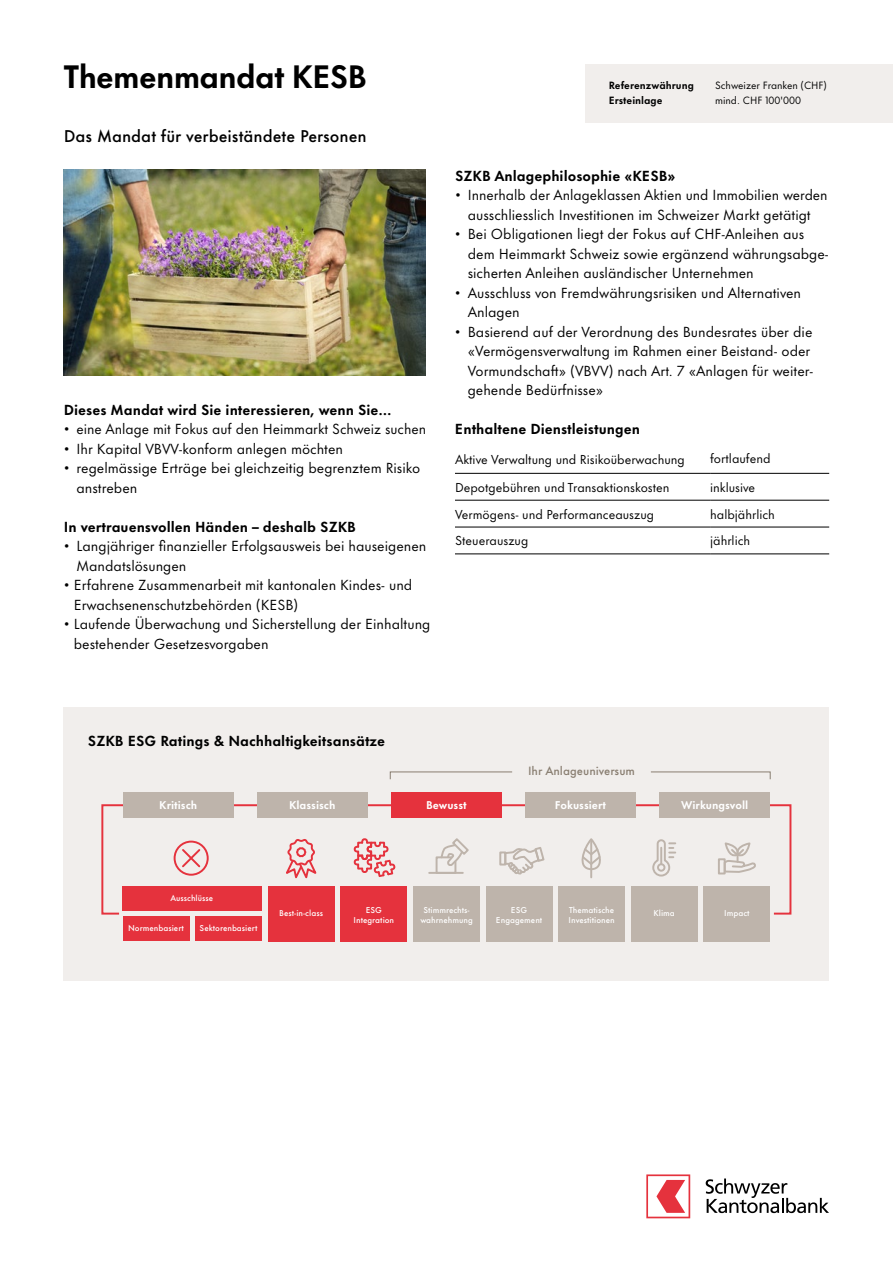
<style>
.page{position:relative;width:893px;height:1263px;background:#fff}
.page>*{position:absolute;margin:0;border:0;box-sizing:border-box;transform-origin:0 0}
.t1{font:700 30px "Futura Now Headline";color:#000}
.t2{font:500 15.75px "Futura Now Text";color:#000}
.t3{font:13.5px/19.5px "Futura Now Text";color:#000}
.t4{font:700 13.5px "Futura Now Text";color:#000}
.t5{font:12px "Futura Now Text";color:#000}
.t6{font:500 11.1px "Futura Now Text";color:#897e71}
.t7{font:700 10.5px "Futura Now Text";color:#fff}
.t8{font:9.75px "Futura Now Text";color:#000}
.t9{font:700 9.75px "Futura Now Text";color:#000}
.t10{font:500 7.8px/9.4px "Futura Now Text";color:#fff;text-align:center}
</style>
<div class="page">
<svg style="left:706px;top:1178px;width:123px;height:35px"></svg>
<svg style="left:646px;top:1174px;width:44px;height:44px"></svg>
<hr style="left:455px;top:473px;width:255px;height:1px;background:#000">
<hr style="left:710px;top:473px;width:119px;height:1px;background:#000">
<hr style="left:455px;top:500px;width:255px;height:1px;background:#000">
<hr style="left:710px;top:500px;width:119px;height:1px;background:#000">
<hr style="left:455px;top:527px;width:255px;height:1px;background:#000">
<hr style="left:710px;top:527px;width:119px;height:1px;background:#000">
<hr style="left:455px;top:554px;width:255px;height:1px;background:#000">
<hr style="left:710px;top:554px;width:119px;height:1px;background:#000">
<div style="left:64px;top:707px;width:765px;height:273px;background:#f1eeec"></div>
<svg style="left:101px;top:804px;width:691px;height:111px"></svg>
<div style="left:123px;top:886px;width:139px;height:24px;background:#e5323d"></div>
<div style="left:123px;top:916px;width:66px;height:25px;background:#e5323d"></div>
<div style="left:195px;top:916px;width:67px;height:25px;background:#e5323d"></div>
<div style="left:704px;top:886px;width:66px;height:55px;background:#beb4ab"></div>
<div style="left:631px;top:886px;width:67px;height:55px;background:#beb4ab"></div>
<div style="left:558px;top:886px;width:67px;height:55px;background:#beb4ab"></div>
<div style="left:486px;top:886px;width:66px;height:55px;background:#beb4ab"></div>
<div style="left:340px;top:886px;width:67px;height:55px;background:#e5323d"></div>
<div style="left:268px;top:886px;width:66px;height:55px;background:#e5323d"></div>
<div style="left:123px;top:792px;width:111px;height:26px;background:#beb4ab"></div>
<div style="left:257px;top:792px;width:111px;height:26px;background:#beb4ab"></div>
<div style="left:391px;top:792px;width:111px;height:26px;background:#e5323d"></div>
<div style="left:525px;top:792px;width:111px;height:26px;background:#beb4ab"></div>
<div style="left:659px;top:792px;width:111px;height:26px;background:#beb4ab"></div>
<div style="left:499px;top:851px;width:7px;height:14px;border:2px solid #beb4ab"></div>
<svg style="left:503px;top:845px;width:43px;height:32px"></svg>
<div style="left:174px;top:841px;width:35px;height:35px;border:2px solid #e5323d;border-radius:50%"></div>
<svg style="left:180px;top:847px;width:22px;height:22px"></svg>
<div style="left:718px;top:858px;width:8px;height:16px;border:2px solid #beb4ab"></div>
<svg style="left:723px;top:843px;width:32px;height:31px"></svg>
<svg style="left:651px;top:838px;width:24px;height:39px"></svg>
<div style="left:657px;top:863px;width:8px;height:9px;border:2px solid #beb4ab;border-radius:50%"></div>
<hr style="left:590px;top:840px;width:2px;height:37px;background:#beb4ab">
<svg style="left:576px;top:836px;width:30px;height:35px"></svg>
<svg style="left:283px;top:837px;width:37px;height:46px"></svg>
<svg style="left:353px;top:837px;width:44px;height:41px"></svg>
<svg style="left:651px;top:771px;width:120px;height:9px"></svg>
<svg style="left:389px;top:771px;width:124px;height:9px"></svg>
<div style="left:413px;top:886px;width:67px;height:55px;background:#beb4ab"></div>
<hr style="left:429px;top:872px;width:34px;height:2px;background:#beb4ab">
<svg style="left:435px;top:836px;width:35px;height:39px"></svg>
<img style="left:64px;top:170px;width:361px;height:206px">
<div style="left:585px;top:64px;width:308px;height:58px;background:#f1eeec"></div>
<h1 class="t1" style="left:64px;top:52px;width:304px">Themenmandat KESB</h1>
<p class="t2" style="left:64px;top:123px;width:304px">Das Mandat für verbeiständete Personen</p>
<p class="t4" style="left:64px;top:398px;width:329px">Dieses Mandat wird Sie interessieren, wenn Sie…</p>
<p class="t3" style="left:64px;top:419px;width:364px">• eine Anlage mit Fokus auf den Heimmarkt Schweiz suchen</p>
<p class="t3" style="left:64px;top:438px;width:281px">• Ihr Kapital VBVV-konform anlegen möchten</p>
<p class="t3" style="left:77px;top:458px;width:345px;text-indent:-13px">• regelmässige Erträge bei gleichzeitig begrenztem Risiko anstreben</p>
<p class="t4" style="left:64px;top:515px;width:294px">In vertrauensvollen Händen – deshalb SZKB</p>
<p class="t3" style="left:77px;top:536px;width:351px;text-indent:-13px">• Langjähriger finanzieller Erfolgsausweis bei hauseigenen<br>Mandatslösungen</p>
<p class="t3" style="left:74px;top:575px;width:340px;text-indent:-10px">• Erfahrene Zusammenarbeit mit kantonalen Kindes- und<br>Erwachsenenschutzbehörden (KESB)</p>
<p class="t3" style="left:74px;top:614px;width:358px;text-indent:-10px">• Laufende Überwachung und Sicherstellung der Einhaltung bestehender Gesetzesvorgaben</p>
<p class="t9" style="left:609px;top:77px;width:87px">Referenzwährung</p>
<p class="t8" style="left:715px;top:77px;width:113px">Schweizer Franken (CHF)</p>
<p class="t9" style="left:609px;top:92px;width:55px">Ersteinlage</p>
<p class="t8" style="left:715px;top:92px;width:87px">mind. CHF 100'000</p>
<p class="t4" style="left:455px;top:164px;width:222px">SZKB Anlagephilosophie «KESB»</p>
<p class="t3" style="left:455px;top:185px;width:374px;text-align:center">• Innerhalb der Anlageklassen Aktien und Immobilien werden ausschliesslich Investitionen im Schweizer Markt getätigt</p>
<p class="t3" style="left:468px;top:224px;width:362px;text-indent:-13px">• Bei Obligationen liegt der Fokus auf CHF-Anleihen aus dem Heimmarkt Schweiz sowie ergänzend währungsabge&shy;sicherten Anleihen ausländischer Unternehmen</p>
<p class="t3" style="left:468px;top:282px;width:335px;text-indent:-13px">• Ausschluss von Fremdwährungsrisiken und Alternativen<br>Anlagen</p>
<p class="t3" style="left:468px;top:321px;width:347px;text-indent:-13px">• Basierend auf der Verordnung des Bundesrates über die «Vermögensverwaltung im Rahmen einer Beistand- oder Vormundschaft» (VBVV) nach Art. 7 «Anlagen für weiter&shy;gehende Bedürfnisse»</p>
<p class="t4" style="left:455px;top:418px;width:186px">Enthaltene Dienstleistungen</p>
<p class="t5" style="left:455px;top:450px;width:231px">Aktive Verwaltung und Risikoüberwachung</p>
<p class="t5" style="left:710px;top:449px;width:62px">fortlaufend</p>
<p class="t5" style="left:455px;top:477px;width:216px">Depotgebühren und Transaktionskosten</p>
<p class="t5" style="left:710px;top:477px;width:47px">inklusive</p>
<p class="t5" style="left:455px;top:504px;width:201px">Vermögens- und Performanceauszug</p>
<p class="t5" style="left:710px;top:504px;width:66px">halbjährlich</p>
<p class="t5" style="left:455px;top:531px;width:75px">Steuerauszug</p>
<p class="t5" style="left:710px;top:531px;width:42px">jährlich</p>
<p class="t4" style="left:88px;top:730px;width:299px">SZKB ESG Ratings &amp; Nachhaltigkeitsansätze</p>
<p class="t6" style="left:528px;top:761px;width:109px">Ihr Anlageuniversum</p>
<p class="t7" style="left:159px;top:796px;width:39px">Kritisch</p>
<p class="t7" style="left:289px;top:796px;width:48px">Klassisch</p>
<p class="t7" style="left:426px;top:796px;width:42px">Bewusst</p>
<p class="t7" style="left:555px;top:796px;width:53px">Fokussiert</p>
<p class="t7" style="left:681px;top:796px;width:69px">Wirkungsvoll</p>
<p class="t10" style="left:170px;top:892px;width:44px">Ausschlüsse</p>
<p class="t10" style="left:128px;top:923px;width:57px">Normenbasiert</p>
<p class="t10" style="left:200px;top:923px;width:59px">Sektorenbasiert</p>
<p class="t10" style="left:279px;top:908px;width:45px">Best-in-class</p>
<p class="t10" style="left:354px;top:905px;width:42px">ESG<br>Integration</p>
<p class="t10" style="left:496px;top:905px;width:48px">ESG<br>Engagement</p>
<p class="t10" style="left:569px;top:905px;width:48px;text-align:left">Thematische<br>Investitionen</p>
<p class="t10" style="left:654px;top:908px;width:23px">Klima</p>
<p class="t10" style="left:724px;top:908px;width:27px">Impact</p>
<p class="t10" style="left:420px;top:905px;width:54px">Stimmrechts&shy;wahrnehmung</p>
</div>
